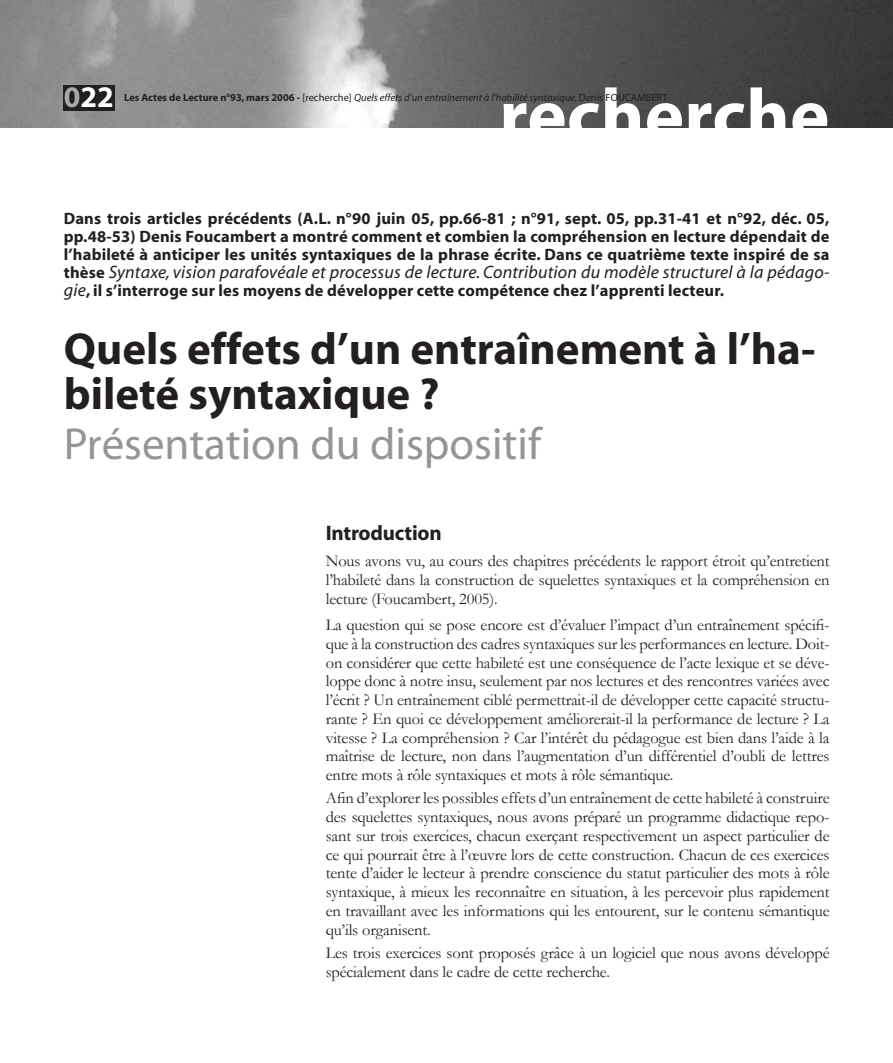
<style>
.page{position:relative;width:893px;height:1063px;background:#fff}
.page>*{position:absolute;margin:0;border:0;box-sizing:border-box;transform-origin:0 0}
.t1{font:700 75px "Myriad";color:#fff}
.t2{font:700 45px/45px "Myriad";color:#231f20}
.t3{font:45px "Myriad";color:#939598}
.t4{font:700 30px "Myriad";color:#fff}
.t5{font:700 21px "Myriad";letter-spacing:-.01em;color:#231f20}
.t6{font:italic 18px "Myriad";letter-spacing:.01em;color:#231f20}
.t7{font:16.5px/18.8px "Garamond";letter-spacing:-.01em;color:#231f20;text-align:justify}
.t8{font:700 16.5px/18px "Myriad";letter-spacing:.01em;color:#231f20;text-align:justify}
.t9{font:italic 10.5px "Myriad";color:#231f20}
.s1{color:#a8a9ad}
.s2{font-weight:700;font-style:normal}
.s3{font-style:normal}
.s4{font-weight:700;font-style:normal;font-size:16.5px}
.s5{font-weight:400;font-style:italic;font-size:18px}
</style>
<div class="page">
<img style="left:0;top:0;width:893px;height:128px">
<div style="left:64px;top:85px;width:51px;height:26px;background:#231f20"></div>
<h1 class="t1" style="left:499px;top:71px;width:332px">recherche</h1>
<h3 class="t4" style="left:64px;top:79px;width:51px"><span class="s1">0</span>22</h3>
<p class="t9" style="left:124px;top:91px;width:545px"><span class="s2">Les Actes de Lecture n°93, mars 2006 -</span> <span class="s3">[recherche]</span> Quels effets d’un entraînement à l’habilité syntaxique, <span class="s3">Denis FOUCAMBERT</span></p>
<p class="t8" style="left:64px;top:210px;width:767px">Dans trois articles précédents (A.L. n°90 juin 05, pp.66-81 ; n°91, sept. 05, pp.31-41 et n°92, déc. 05, pp.48-53) Denis Foucambert a montré comment et combien la compréhension en lecture dépendait de l’habileté à anticiper les unités syntaxiques de la phrase écrite. Dans ce quatrième texte inspiré de sa</p>
<p class="t6" style="left:64px;top:262px;width:767px"><span class="s4">thèse</span> Syntaxe, vision parafovéale et processus de lecture. Contribution du modèle structurel à la pédago-</p>
<p class="t8" style="left:64px;top:282px;width:662px"><span class="s5">gie</span>, il s’interroge sur les moyens de développer cette compétence chez l’apprenti lecteur.</p>
<h2 class="t2" style="left:64px;top:326px;width:753px">Quels effets d’un entraînement à l’ha&shy;bileté syntaxique ?</h2>
<h2 class="t3" style="left:64px;top:417px;width:479px">Présentation du dispositif</h2>
<p class="t5" style="left:326px;top:521px;width:118px">Introduction</p>
<p class="t7" style="left:326px;top:551px;width:505px">Nous avons vu, au cours des chapitres précédents le rapport étroit qu’entretient l’habileté dans la construction de squelettes syntaxiques et la compréhension en lecture (Foucambert, 2005).</p>
<p class="t7" style="left:326px;top:615px;width:505px">La question qui se pose encore est d’évaluer l’impact d’un entraînement spécifi&shy;que à la construction des cadres syntaxiques sur les performances en lecture. Doit&shy;on considérer que cette habileté est une conséquence de l’acte lexique et se déve&shy;loppe donc à notre insu, seulement par nos lectures et des rencontres variées avec l’écrit ? Un entraînement ciblé permettrait-il de développer cette capacité structu&shy;rante ? En quoi ce développement améliorerait-il la performance de lecture ? La vitesse ? La compréhension ? Car l’intérêt du pédagogue est bien dans l’aide à la maîtrise de lecture, non dans l’augmentation d’un différentiel d’oubli de lettres entre mots à rôle syntaxiques et mots à rôle sémantique.</p>
<p class="t7" style="left:326px;top:788px;width:505px">Afin d’explorer les possibles effets d’un entraînement de cette habileté à construire des squelettes syntaxiques, nous avons préparé un programme didactique repo&shy;sant sur trois exercices, chacun exerçant respectivement un aspect particulier de ce qui pourrait être à l’œuvre lors de cette construction. Chacun de ces exercices tente d’aider le lecteur à prendre conscience du statut particulier des mots à rôle syntaxique, à mieux les reconnaître en situation, à les percevoir plus rapidement en travaillant avec les informations qui les entourent, sur le contenu sémantique qu’ils organisent.</p>
<p class="t7" style="left:326px;top:943px;width:505px">Les trois exercices sont proposés grâce à un logiciel que nous avons développé spécialement dans le cadre de cette recherche.</p>
</div>
